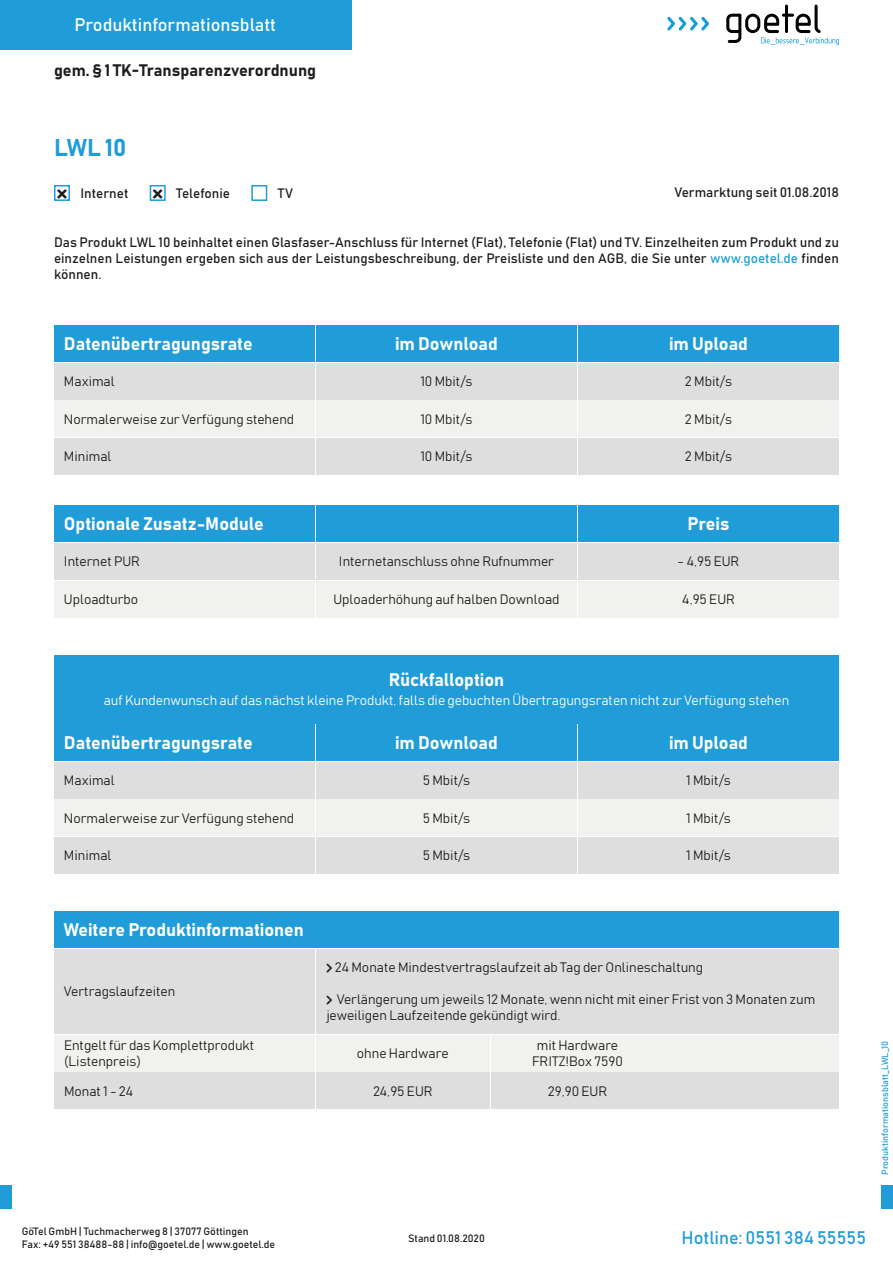
<style>
.page{position:relative;width:893px;height:1263px;background:#fff}
.page>*{position:absolute;margin:0;border:0;box-sizing:border-box;transform-origin:0 0}
.t1{font:24px "Bahnschrift";color:#209cd8}
.t2{font:18px "Bahnschrift";color:#fff}
.t3{font:18px "Bahnschrift";color:#209cd8}
.t4{font:16.5px "Bahnschrift";color:#1d1d1b}
.t5{font:13.5px/16.2px "Bahnschrift";color:#1d1d1b}
.t6{font:13.5px "Bahnschrift";color:#fff}
.t7{font:10.5px/12.6px "Bahnschrift";color:#1d1d1b}
.t8{font:9px "Bahnschrift";color:#209cd8}
.s1{color:#209cd8}
</style>
<div class="page">
<div style="left:0;top:0;width:351px;height:50px;background:#209cd8"></div>
<svg style="left:667px;top:17px;width:42px;height:14px"></svg>
<svg style="left:726px;top:5px;width:113px;height:40px"></svg>
<div style="left:0;top:1185px;width:11px;height:24px;background:#209cd8"></div>
<div style="left:882px;top:1185px;width:11px;height:24px;background:#209cd8"></div>
<div style="left:54px;top:325px;width:261px;height:37px;background:#209cd8"></div>
<div style="left:316px;top:325px;width:261px;height:37px;background:#209cd8"></div>
<div style="left:578px;top:325px;width:261px;height:37px;background:#209cd8"></div>
<div style="left:54px;top:363px;width:261px;height:36px;background:#dfdede"></div>
<div style="left:316px;top:363px;width:261px;height:36px;background:#dfdede"></div>
<div style="left:578px;top:363px;width:261px;height:36px;background:#dfdede"></div>
<div style="left:54px;top:401px;width:261px;height:36px;background:#f1f1f0"></div>
<div style="left:316px;top:401px;width:261px;height:36px;background:#f1f1f0"></div>
<div style="left:578px;top:401px;width:261px;height:36px;background:#f1f1f0"></div>
<div style="left:54px;top:438px;width:261px;height:37px;background:#dfdede"></div>
<div style="left:316px;top:438px;width:261px;height:37px;background:#dfdede"></div>
<div style="left:578px;top:438px;width:261px;height:37px;background:#dfdede"></div>
<div style="left:54px;top:506px;width:261px;height:36px;background:#209cd8"></div>
<div style="left:316px;top:506px;width:261px;height:36px;background:#209cd8"></div>
<div style="left:578px;top:506px;width:261px;height:36px;background:#209cd8"></div>
<div style="left:54px;top:543px;width:261px;height:37px;background:#dfdede"></div>
<div style="left:316px;top:543px;width:261px;height:37px;background:#dfdede"></div>
<div style="left:578px;top:543px;width:261px;height:37px;background:#dfdede"></div>
<div style="left:54px;top:581px;width:261px;height:36px;background:#f1f1f0"></div>
<div style="left:316px;top:581px;width:261px;height:36px;background:#f1f1f0"></div>
<div style="left:578px;top:581px;width:261px;height:36px;background:#f1f1f0"></div>
<div style="left:54px;top:724px;width:261px;height:37px;background:#209cd8"></div>
<div style="left:316px;top:724px;width:261px;height:37px;background:#209cd8"></div>
<div style="left:578px;top:724px;width:261px;height:37px;background:#209cd8"></div>
<div style="left:54px;top:762px;width:261px;height:37px;background:#dfdede"></div>
<div style="left:316px;top:762px;width:261px;height:37px;background:#dfdede"></div>
<div style="left:578px;top:762px;width:261px;height:37px;background:#dfdede"></div>
<div style="left:54px;top:800px;width:261px;height:36px;background:#f1f1f0"></div>
<div style="left:316px;top:800px;width:261px;height:36px;background:#f1f1f0"></div>
<div style="left:578px;top:800px;width:261px;height:36px;background:#f1f1f0"></div>
<div style="left:54px;top:837px;width:261px;height:37px;background:#dfdede"></div>
<div style="left:316px;top:837px;width:261px;height:37px;background:#dfdede"></div>
<div style="left:578px;top:837px;width:261px;height:37px;background:#dfdede"></div>
<div style="left:54px;top:655px;width:785px;height:68px;background:#209cd8"></div>
<div style="left:54px;top:911px;width:785px;height:37px;background:#209cd8"></div>
<div style="left:54px;top:949px;width:261px;height:85px;background:#dfdede"></div>
<div style="left:316px;top:949px;width:523px;height:85px;background:#dfdede"></div>
<div style="left:54px;top:1035px;width:261px;height:36px;background:#f1f1f0"></div>
<div style="left:316px;top:1035px;width:174px;height:36px;background:#f1f1f0"></div>
<div style="left:54px;top:1072px;width:261px;height:37px;background:#dfdede"></div>
<div style="left:316px;top:1072px;width:174px;height:37px;background:#dfdede"></div>
<div style="left:491px;top:1035px;width:173px;height:36px;background:#f1f1f0"></div>
<div style="left:491px;top:1072px;width:173px;height:37px;background:#dfdede"></div>
<div style="left:665px;top:1035px;width:174px;height:36px;background:#f1f1f0"></div>
<div style="left:665px;top:1072px;width:174px;height:37px;background:#dfdede"></div>
<div style="left:251px;top:185px;width:16px;height:16px;background:#fff;border:2px solid #209cd8"></div>
<div style="left:150px;top:185px;width:16px;height:16px;background:#fff;border:2px solid #209cd8"></div>
<div style="left:54px;top:185px;width:16px;height:16px;background:#fff;border:2px solid #209cd8"></div>
<h2 class="t2" style="left:75px;top:14px;width:203px">Produktinformationsblatt</h2>
<p class="t4" style="left:54px;top:60px;width:264px">gem. § 1 TK-Transparenzverordnung</p>
<p class="t1" style="left:54px;top:133px;width:74px">LWL 10</p>
<p class="t5" style="left:674px;top:184px;width:166px">Vermarktung seit 01.08.2018</p>
<p class="t5" style="left:54px;top:234px;width:786px;text-align:justify">Das Produkt LWL 10 beinhaltet einen Glasfaser-Anschluss für Internet (Flat), Telefonie (Flat) und TV. Einzelheiten zum Produkt und zu einzelnen Leistungen ergeben sich aus der Leistungsbeschreibung, der Preisliste und den AGB, die Sie unter <span class="s1">www.goetel.de</span> finden können.</p>
<p class="t5" style="left:81px;top:185px;width:49px">Internet</p>
<p class="t5" style="left:176px;top:185px;width:55px">Telefonie</p>
<p class="t5" style="left:278px;top:185px;width:17px">TV</p>
<p class="t2" style="left:64px;top:332px;width:190px">Datenübertragungsrate</p>
<p class="t2" style="left:395px;top:332px;width:104px">im Download</p>
<p class="t2" style="left:669px;top:332px;width:80px">im Upload</p>
<p class="t5" style="left:64px;top:373px;width:52px">Maximal</p>
<p class="t5" style="left:64px;top:411px;width:232px">Normalerweise zur Verfügung stehend</p>
<p class="t5" style="left:64px;top:448px;width:49px">Minimal</p>
<p class="t5" style="left:420px;top:373px;width:54px">10 Mbit/s</p>
<p class="t5" style="left:420px;top:411px;width:54px">10 Mbit/s</p>
<p class="t5" style="left:420px;top:448px;width:54px">10 Mbit/s</p>
<p class="t5" style="left:685px;top:373px;width:49px">2 Mbit/s</p>
<p class="t5" style="left:685px;top:411px;width:49px">2 Mbit/s</p>
<p class="t5" style="left:685px;top:448px;width:49px">2 Mbit/s</p>
<p class="t2" style="left:64px;top:513px;width:201px">Optionale Zusatz-Module</p>
<p class="t2" style="left:688px;top:513px;width:43px">Preis</p>
<p class="t5" style="left:64px;top:553px;width:78px">Internet PUR</p>
<p class="t5" style="left:64px;top:591px;width:76px">Uploadturbo</p>
<p class="t5" style="left:678px;top:553px;width:63px">- 4,95 EUR</p>
<p class="t5" style="left:682px;top:591px;width:55px">4,95 EUR</p>
<p class="t5" style="left:339px;top:553px;width:217px">Internetanschluss ohne Rufnummer</p>
<p class="t5" style="left:333px;top:591px;width:228px">Uploaderhöhung auf halben Download</p>
<p class="t2" style="left:389px;top:668px;width:117px">Rückfalloption</p>
<p class="t6" style="left:104px;top:692px;width:687px">auf Kundenwunsch auf das nächst kleine Produkt, falls die gebuchten Übertragungsraten nicht zur Verfügung stehen</p>
<p class="t2" style="left:64px;top:731px;width:190px">Datenübertragungsrate</p>
<p class="t2" style="left:395px;top:731px;width:104px">im Download</p>
<p class="t2" style="left:669px;top:731px;width:80px">im Upload</p>
<p class="t5" style="left:64px;top:772px;width:52px">Maximal</p>
<p class="t5" style="left:64px;top:810px;width:232px">Normalerweise zur Verfügung stehend</p>
<p class="t5" style="left:64px;top:847px;width:49px">Minimal</p>
<p class="t5" style="left:423px;top:772px;width:49px">5 Mbit/s</p>
<p class="t5" style="left:423px;top:810px;width:49px">5 Mbit/s</p>
<p class="t5" style="left:423px;top:847px;width:49px">5 Mbit/s</p>
<p class="t5" style="left:686px;top:772px;width:46px">1 Mbit/s</p>
<p class="t5" style="left:686px;top:810px;width:46px">1 Mbit/s</p>
<p class="t5" style="left:686px;top:847px;width:46px">1 Mbit/s</p>
<p class="t2" style="left:64px;top:918px;width:242px">Weitere Produktinformationen</p>
<p class="t5" style="left:64px;top:983px;width:113px">Vertragslaufzeiten</p>
<p class="t5" style="left:64px;top:1037px;width:192px">Entgelt für das Komplettprodukt (Listenpreis)</p>
<p class="t5" style="left:64px;top:1082px;width:71px">Monat 1 - 24</p>
<p class="t7" style="left:22px;top:1225px;width:255px">GöTel GmbH | Tuchmacherweg 8 | 37077 Göttingen<br>Fax: +49 551 38488-88 | info@goetel.de | www.goetel.de</p>
<p class="t5" style="left:335px;top:959px;width:370px">24 Monate Mindestvertragslaufzeit ab Tag der Onlineschaltung</p>
<p class="t5" style="left:326px;top:991px;width:491px;text-indent:11px">Verlängerung um jeweils 12 Monate, wenn nicht mit einer Frist von 3 Monaten zum jeweiligen Laufzeitende gekündigt wird.</p>
<p class="t5" style="left:357px;top:1045px;width:93px">ohne Hardware</p>
<p class="t5" style="left:373px;top:1082px;width:61px">24,95 EUR</p>
<p class="t5" style="left:532px;top:1037px;width:92px;text-align:center">mit Hardware<br>FRITZ!Box 7590</p>
<p class="t5" style="left:548px;top:1082px;width:61px">29,90 EUR</p>
<p class="t8" style="left:879px;top:1175px;width:136px;rotate:-90deg">Produktinformationsblatt_LWL_10</p>
<p class="t7" style="left:408px;top:1231px;width:78px">Stand 01.08.2020</p>
<h2 class="t3" style="left:681px;top:1227px;width:186px">Hotline: 0551 384 55555</h2>
</div>
